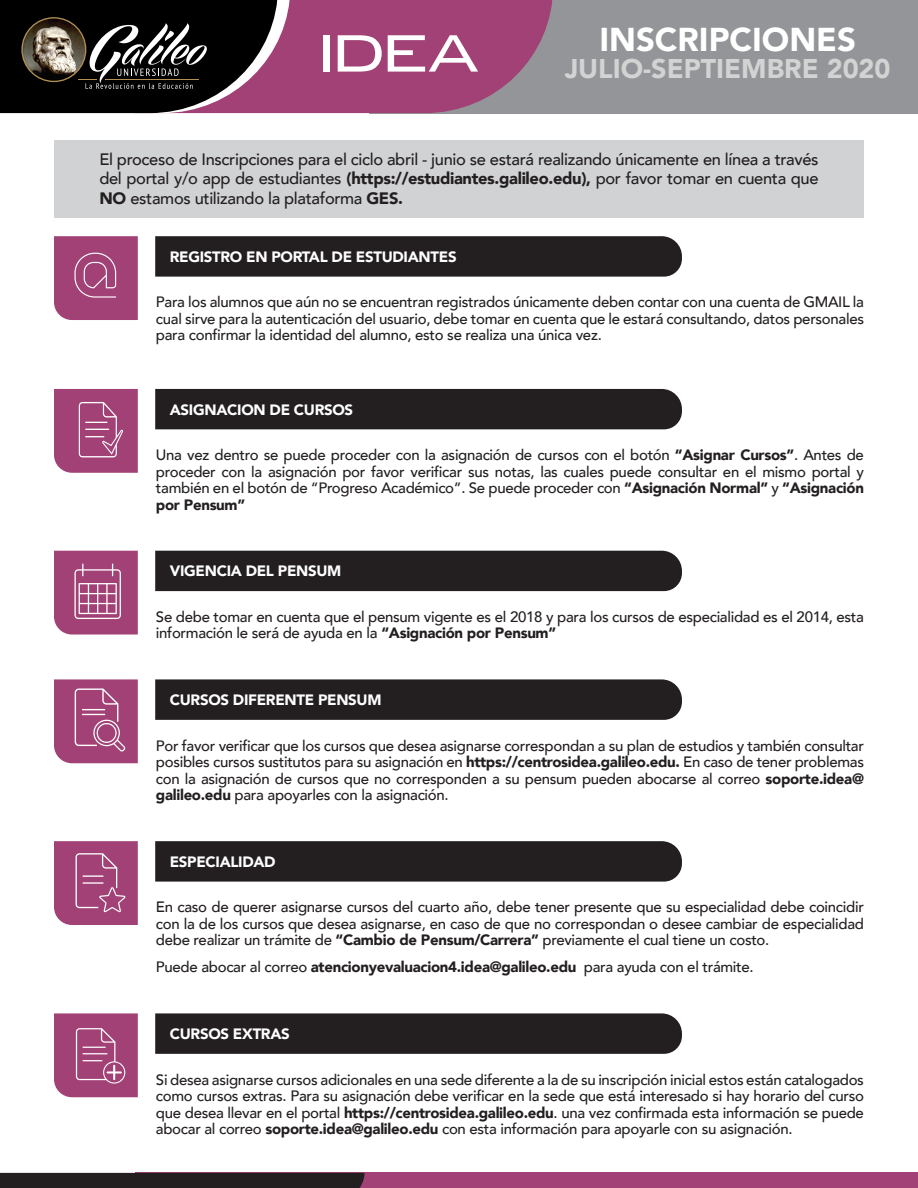
<style>
.page{position:relative;width:918px;height:1188px;background:#fff}
.page>*{position:absolute;margin:0;border:0;box-sizing:border-box;transform-origin:0 0}
.t1{font:900 33px "Avenir";color:#fff}
.t2{font:900 27px "Avenir";color:#d2d3d3}
.t3{font:500 16.5px/19.5px "Avenir";letter-spacing:-.02em;color:#231f20;text-align:justify}
.t4{font:500 15px/16.5px "Avenir";letter-spacing:-.02em;color:#231f20;text-align:justify}
.t5{font:900 15px "Avenir";letter-spacing:-.02em;color:#fff}
.s1{font-weight:900}
</style>
<div class="page">
<div style="left:54px;top:140px;width:810px;height:77px;background:#d1d2d4"></div>
<div style="left:136px;top:1173px;width:782px;height:15px;background:#a14176"></div>
<div style="left:370px;top:0;width:548px;height:113px;background:#939598"></div>
<svg style="left:290px;top:0;width:263px;height:113px;background:#9f4d7b"></svg>
<svg style="left:0;top:0;width:290px;height:113px;background:#30242a"></svg>
<img style="left:22px;top:18px;width:64px;height:63px;border-radius:32px">
<div style="left:21px;top:17px;width:65px;height:65px;border:1px solid #b28f53;border-radius:50%"></div>
<div style="left:324px;top:35px;width:6px;height:37px;background:#fff"></div>
<svg style="left:338px;top:35px;width:44px;height:37px"></svg>
<svg style="left:388px;top:35px;width:90px;height:37px;background:#c183a5"></svg>
<div style="left:0;top:1173px;width:364px;height:15px;background:#231f20"></div>
<div style="left:155px;top:551px;width:527px;height:40px;background:#231f20"></div>
<svg style="left:54px;top:551px;width:84px;height:84px;background:#ab5584"></svg>
<div style="left:155px;top:389px;width:527px;height:40px;background:#231f20"></div>
<div style="left:155px;top:1013px;width:527px;height:41px;background:#231f20"></div>
<svg style="left:54px;top:1013px;width:84px;height:84px;background:#a84f80"></svg>
<div style="left:155px;top:236px;width:527px;height:41px;background:#231f20"></div>
<svg style="left:54px;top:236px;width:84px;height:84px;background:#a54a7d"></svg>
<svg style="left:54px;top:389px;width:84px;height:84px;background:#a74e7f"></svg>
<div style="left:155px;top:679px;width:527px;height:41px;background:#231f20"></div>
<svg style="left:54px;top:679px;width:84px;height:84px;background:#a95181"></svg>
<div style="left:155px;top:841px;width:527px;height:41px;background:#231f20"></div>
<svg style="left:54px;top:841px;width:84px;height:84px;background:#a74d7f"></svg>
<p class="t1" style="left:599px;top:11px;width:258px">INSCRIPCIONES</p>
<p class="t2" style="left:565px;top:46px;width:327px">JULIO-SEPTIEMBRE 2020</p>
<p class="t3" style="left:99px;top:148px;width:721px">El proceso de Inscripciones para el ciclo abril - junio se estará realizando únicamente en línea a través del portal y/o app de estudiantes <span class="s1">(https://estudiantes.galileo.edu),</span> por favor tomar en cuenta que <span class="s1">NO</span> estamos utilizando la plataforma <span class="s1">GES.</span></p>
<p class="t5" style="left:170px;top:244px;width:288px">REGISTRO EN PORTAL DE ESTUDIANTES</p>
<p class="t4" style="left:156px;top:293px;width:710px">Para los alumnos que aún no se encuentran registrados únicamente deben contar con una cuenta de GMAIL la cual sirve para la autenticación del usuario, debe tomar en cuenta que le estará consultando, datos personales para confirmar la identidad del alumno, esto se realiza una única vez.</p>
<p class="t5" style="left:170px;top:396px;width:185px">ASIGNACION DE CURSOS</p>
<p class="t4" style="left:156px;top:446px;width:710px">Una vez dentro se puede proceder con la asignación de cursos con el botón <span class="s1">“Asignar Cursos”</span>. Antes de proceder con la asignación por favor verificar sus notas, las cuales puede consultar en el mismo portal y también en el botón de “Progreso Académico”. Se puede proceder con <span class="s1">“Asignación Normal”</span> y <span class="s1">“Asignación por Pensum”</span></p>
<p class="t5" style="left:170px;top:558px;width:173px">VIGENCIA DEL PENSUM</p>
<p class="t4" style="left:156px;top:607px;width:710px">Se debe tomar en cuenta que el pensum vigente es el 2018 y para los cursos de especialidad es el 2014, esta información le será de ayuda en la <span class="s1">“Asignación por Pensum”</span></p>
<p class="t5" style="left:170px;top:687px;width:213px">CURSOS DIFERENTE PENSUM</p>
<p class="t4" style="left:156px;top:736px;width:710px">Por favor verificar que los cursos que desea asignarse correspondan a su plan de estudios y también consultar posibles cursos sustitutos para su asignación en <span class="s1">https://centrosidea.galileo.edu.</span> En caso de tener problemas con la asignación de cursos que no corresponden a su pensum pueden abocarse al correo <span class="s1">soporte.idea@ galileo.edu</span> para apoyarles con la asignación.</p>
<p class="t5" style="left:170px;top:849px;width:107px">ESPECIALIDAD</p>
<p class="t4" style="left:156px;top:898px;width:710px">En caso de querer asignarse cursos del cuarto año, debe tener presente que su especialidad debe coincidir con la de los cursos que desea asignarse, en caso de que no correspondan o desee cambiar de especialidad debe realizar un trámite de <span class="s1">“Cambio de Pensum/Carrera”</span> previamente el cual tiene un costo.</p>
<p class="t4" style="left:156px;top:958px;width:599px">Puede abocar al correo <span class="s1">atencionyevaluacion4.idea@galileo.edu</span> para ayuda con el trámite.</p>
<p class="t5" style="left:170px;top:1021px;width:121px">CURSOS EXTRAS</p>
<p class="t4" style="left:156px;top:1070px;width:710px">Si desea asignarse cursos adicionales en una sede diferente a la de su inscripción inicial estos están catalogados como cursos extras. Para su asignación debe verificar en la sede que está interesado si hay horario del curso que desea llevar en el portal <span class="s1">https://centrosidea.galileo.edu</span>. una vez confirmada esta información se puede abocar al correo <span class="s1">soporte.idea@galileo.edu</span> con esta información para apoyarle con su asignación.</p>
</div>
